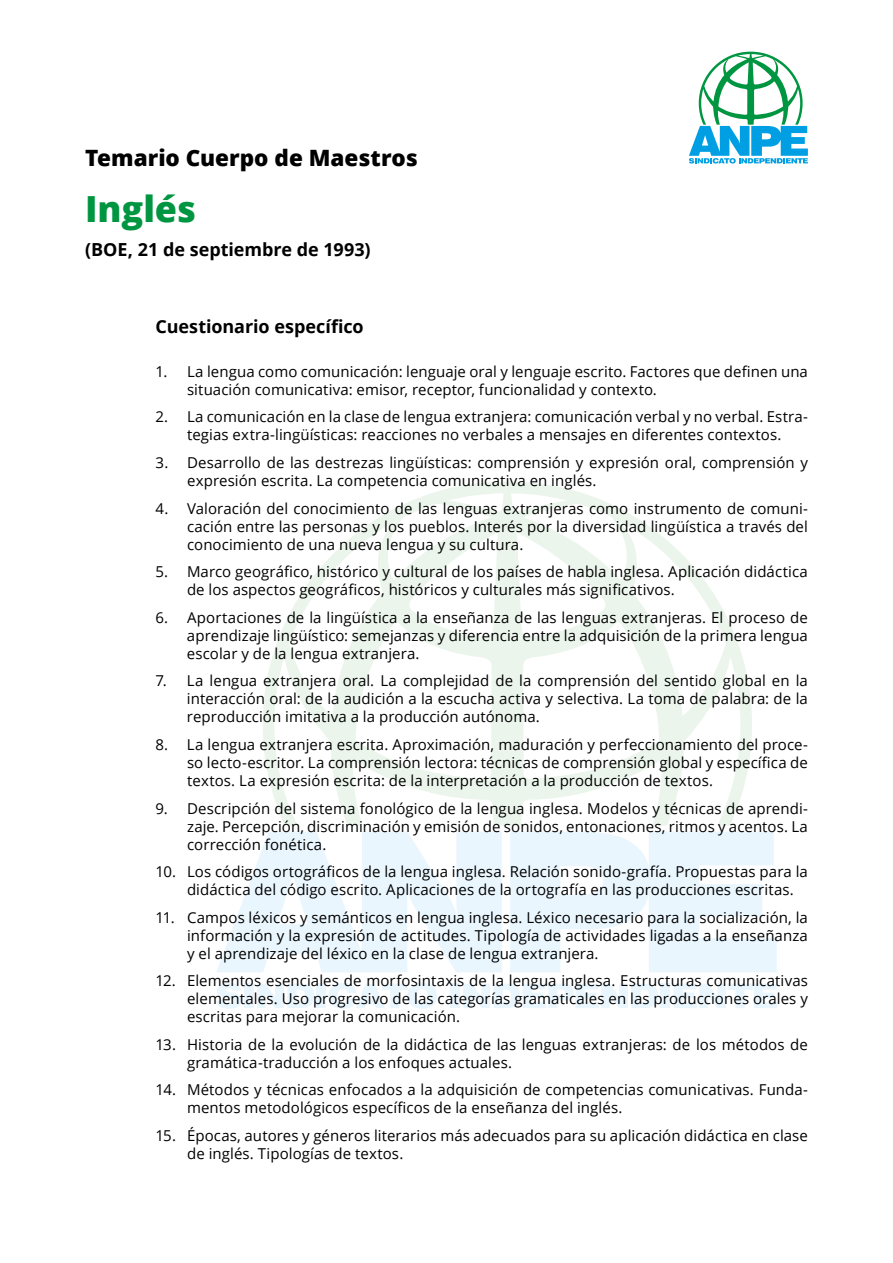
<style>
.page{position:relative;width:893px;height:1263px;background:#fff}
.page>*{position:absolute;margin:0;border:0;box-sizing:border-box;transform-origin:0 0}
.t1{font:800 36px "Open Sans";color:#009641}
.t2{font:800 22.5px "Open Sans";color:#000}
.t3{font:700 18px "Open Sans";letter-spacing:-.005em;color:#000}
.t4{font:15px/18px "Open Sans";letter-spacing:.005em;color:#000}
</style>
<div class="page">
<svg style="left:217px;top:983px;width:25px;height:26px"></svg>
<div style="left:244px;top:984px;width:9px;height:24px;background:#eaf6fe"></div>
<svg style="left:257px;top:984px;width:57px;height:24px"></svg>
<div style="left:317px;top:984px;width:9px;height:24px;background:#eaf6fe"></div>
<svg style="left:328px;top:983px;width:109px;height:26px"></svg>
<div style="left:450px;top:984px;width:10px;height:24px;background:#eaf6fe"></div>
<svg style="left:463px;top:984px;width:195px;height:24px"></svg>
<div style="left:661px;top:984px;width:9px;height:24px;background:#eaf6fe"></div>
<svg style="left:674px;top:984px;width:103px;height:24px"></svg>
<svg style="left:217px;top:832px;width:285px;height:140px"></svg>
<svg style="left:510px;top:832px;width:267px;height:140px"></svg>
<svg style="left:263px;top:482px;width:489px;height:344px"></svg>
<svg style="left:689px;top:52px;width:119px;height:112px"></svg>
<h2 class="t2" style="left:85px;top:141px;width:334px">Temario Cuerpo de Maestros</h2>
<h1 class="t1" style="left:85px;top:182px;width:113px">Inglés</h1>
<p class="t3" style="left:85px;top:237px;width:287px">(BOE, 21 de septiembre de 1993)</p>
<p class="t3" style="left:156px;top:314px;width:210px">Cuestionario específico</p>
<p class="t4" style="left:187px;top:362px;width:622px;text-indent:-32px">1. La lengua como comunicación: lenguaje oral y lenguaje escrito. Factores que definen una situación comunicativa: emisor, receptor, funcionalidad y contexto.</p>
<p class="t4" style="left:156px;top:407px;width:654px;text-align:center">2. La comunicación en la clase de lengua extranjera: comunicación verbal y no verbal. Estra&shy;tegias extra-lingüísticas: reacciones no verbales a mensajes en diferentes contextos.</p>
<p class="t4" style="left:187px;top:453px;width:622px;text-indent:-32px">3. Desarrollo de las destrezas lingüísticas: comprensión y expresión oral, comprensión y expresión escrita. La competencia comunicativa en inglés.</p>
<p class="t4" style="left:187px;top:499px;width:622px;text-align:justify;text-indent:-32px">4. Valoración del conocimiento de las lenguas extranjeras como instrumento de comuni&shy;cación entre las personas y los pueblos. Interés por la diversidad lingüística a través del conocimiento de una nueva lengua y su cultura.</p>
<p class="t4" style="left:187px;top:562px;width:622px;text-indent:-31px">5. Marco geográfico, histórico y cultural de los países de habla inglesa. Aplicación didáctica de los aspectos geográficos, históricos y culturales más significativos.</p>
<p class="t4" style="left:187px;top:608px;width:622px;text-align:justify;text-indent:-31px">6. Aportaciones de la lingüística a la enseñanza de las lenguas extranjeras. El proceso de aprendizaje lingüístico: semejanzas y diferencia entre la adquisición de la primera lengua escolar y de la lengua extranjera.</p>
<p class="t4" style="left:187px;top:671px;width:622px;text-align:justify;text-indent:-31px">7. La lengua extranjera oral. La complejidad de la comprensión del sentido global en la interacción oral: de la audición a la escucha activa y selectiva. La toma de palabra: de la reproducción imitativa a la producción autónoma.</p>
<p class="t4" style="left:187px;top:735px;width:622px;text-align:justify;text-indent:-32px">8. La lengua extranjera escrita. Aproximación, maduración y perfeccionamiento del proce&shy;so lecto-escritor. La comprensión lectora: técnicas de comprensión global y específica de textos. La expresión escrita: de la interpretación a la producción de textos.</p>
<p class="t4" style="left:187px;top:799px;width:622px;text-align:justify;text-indent:-32px">9. Descripción del sistema fonológico de la lengua inglesa. Modelos y técnicas de aprendi&shy;zaje. Percepción, discriminación y emisión de sonidos, entonaciones, ritmos y acentos. La corrección fonética.</p>
<p class="t4" style="left:187px;top:862px;width:622px;text-indent:-31px">10. Los códigos ortográficos de la lengua inglesa. Relación sonido-grafía. Propuestas para la didáctica del código escrito. Aplicaciones de la ortografía en las producciones escritas.</p>
<p class="t4" style="left:187px;top:908px;width:622px;text-align:justify;text-indent:-32px">11. Campos léxicos y semánticos en lengua inglesa. Léxico necesario para la socialización, la información y la expresión de actitudes. Tipología de actividades ligadas a la enseñanza y el aprendizaje del léxico en la clase de lengua extranjera.</p>
<p class="t4" style="left:187px;top:971px;width:622px;text-align:justify;text-indent:-32px">12. Elementos esenciales de morfosintaxis de la lengua inglesa. Estructuras comunicativas elementales. Uso progresivo de las categorías gramaticales en las producciones orales y escritas para mejorar la comunicación.</p>
<p class="t4" style="left:187px;top:1035px;width:622px;text-indent:-32px">13. Historia de la evolución de la didáctica de las lenguas extranjeras: de los métodos de gramática-traducción a los enfoques actuales.</p>
<p class="t4" style="left:187px;top:1081px;width:622px;text-indent:-32px">14. Métodos y técnicas enfocados a la adquisición de competencias comunicativas. Funda&shy;mentos metodológicos específicos de la enseñanza del inglés.</p>
<p class="t4" style="left:187px;top:1126px;width:622px;text-indent:-32px">15. Épocas, autores y géneros literarios más adecuados para su aplicación didáctica en clase de inglés. Tipologías de textos.</p>
</div>
